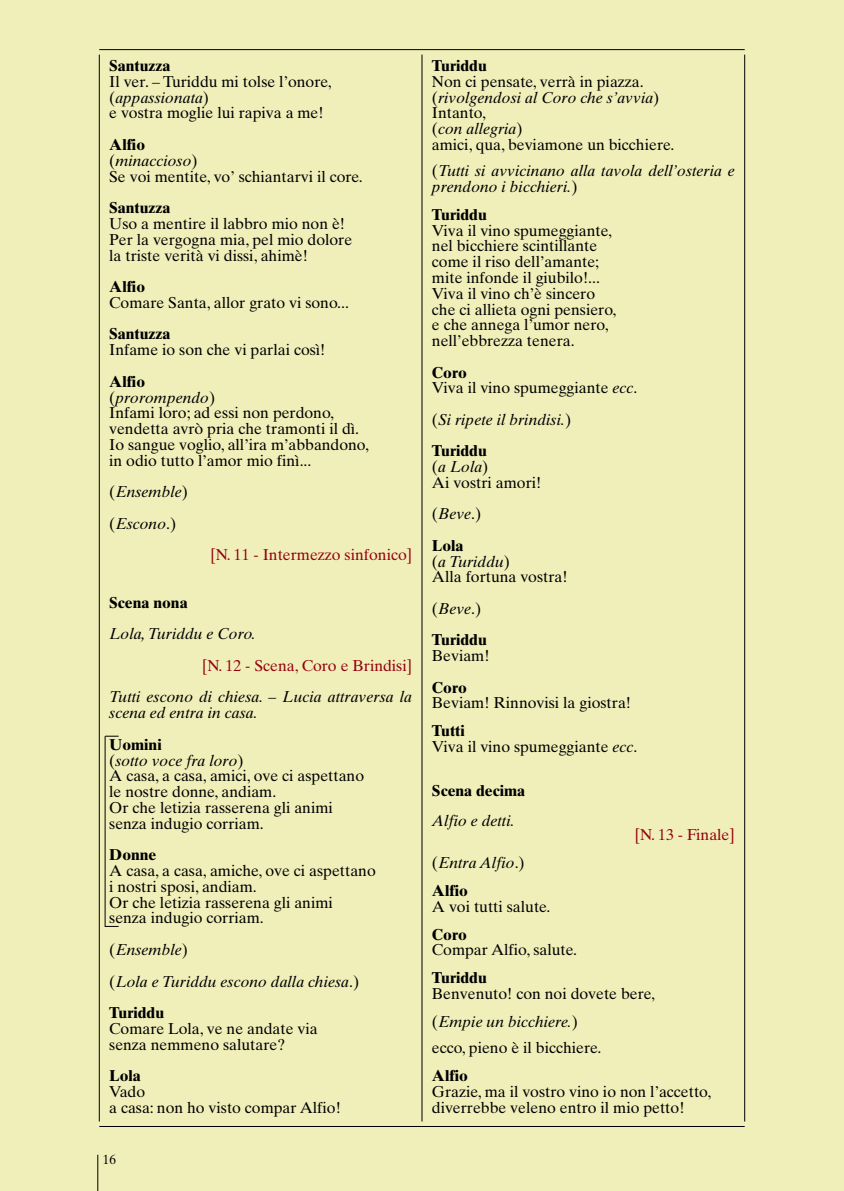
<style>
.page{position:relative;width:844px;height:1191px;background:#fff}
.page>*{position:absolute;margin:0;border:0;box-sizing:border-box;transform-origin:0 0}
.t1{font:15.75px/15.8px "Times Ten";color:#000}
.t2{font:italic 15.75px/31.5px "Times Ten";color:#000}
.t3{font:700 15.75px/31.5px "Times Ten";color:#000}
.t4{font:15.75px "Times Ten";color:#96000e}
.t5{font:13.12px "Times Ten";color:#000}
.s1{font-style:italic}
.s2{font-weight:700}
.s3{font-style:normal}
.s4{font-weight:700;font-style:normal}
.s5{font-weight:400}
.s6{font-weight:400;font-style:italic}
</style>
<div class="page">
<div style="left:0;top:0;width:843px;height:1191px;background:#f0efba"></div>
<hr style="left:99px;top:55px;width:1px;height:1066px;background:#000">
<hr style="left:744px;top:55px;width:1px;height:1066px;background:#000">
<hr style="left:99px;top:49px;width:645px;height:1px;background:#000">
<hr style="left:99px;top:1126px;width:645px;height:1px;background:#000">
<hr style="left:421px;top:55px;width:1px;height:1066px;background:#000">
<hr style="left:97px;top:1154px;width:1px;height:37px;background:#000">
<svg style="left:106px;top:736px;width:13px;height:1px"></svg>
<svg style="left:106px;top:926px;width:13px;height:1px"></svg>
<hr style="left:105px;top:736px;width:1px;height:191px;background:#000">
<p class="t3" style="left:109px;top:52px;width:63px">Santuzza</p>
<p class="t1" style="left:109px;top:75px;width:224px">Il ver. – Turiddu mi tolse l’onore, (<span class="s1">appassionata</span>)<br>e vostra moglie lui rapiva a me!</p>
<p class="t1" style="left:109px;top:138px;width:255px"><span class="s2">Alfio<br></span>(<span class="s1">minaccioso</span>)<br>Se voi mentite, vo’ schiantarvi il core.</p>
<p class="t3" style="left:109px;top:194px;width:63px">Santuzza</p>
<p class="t1" style="left:109px;top:217px;width:244px">Uso a mentire il labbro mio non è!<br>Per la vergogna mia, pel mio dolore la triste verità vi dissi, ahimè!</p>
<p class="t3" style="left:109px;top:273px;width:37px">Alfio</p>
<p class="t1" style="left:109px;top:296px;width:241px">Comare Santa, allor grato vi sono...</p>
<p class="t3" style="left:109px;top:320px;width:63px">Santuzza</p>
<p class="t1" style="left:109px;top:343px;width:218px">Infame io son che vi parlai così!</p>
<p class="t1" style="left:109px;top:375px;width:261px"><span class="s2">Alfio<br></span>(<span class="s1">prorompendo</span>)<br>Infami loro; ad essi non perdono, vendetta avrò pria che tramonti il dì.<br>Io sangue voglio, all’ira m’abbandono, in odio tutto l’amor mio finì...</p>
<p class="t2" style="left:109px;top:477px;width:80px"><span class="s3">(</span>Ensemble<span class="s3">) (</span>Escono<span class="s3">.)</span></p>
<p class="t4" style="left:210px;top:549px;width:203px">[N. 11 - Intermezzo sinfonico]</p>
<p class="t3" style="left:109px;top:588px;width:80px">Scena nona</p>
<p class="t2" style="left:109px;top:619px;width:148px">Lola,Turiddu e Coro.</p>
<p class="t4" style="left:202px;top:659px;width:211px">[N. 12 - Scena, Coro e Brindisi]</p>
<p class="t2" style="left:109px;top:690px;width:304px;line-height:15.8px">Tutti escono di chiesa. – Lucia attraversa la scena ed entra in casa.</p>
<p class="t1" style="left:109px;top:738px;width:256px"><span class="s2">Uomini<br></span>(<span class="s1">sotto voce fra loro</span>)<br>A casa, a casa, amici, ove ci aspettano le nostre donne, andiam.<br>Or che letizia rasserena gli animi senza indugio corriam.</p>
<p class="t3" style="left:109px;top:841px;width:49px">Donne</p>
<p class="t1" style="left:109px;top:864px;width:268px">A casa, a casa, amiche, ove ci aspettano i nostri sposi, andiam.<br>Or che letizia rasserena gli animi<br>senza indugio corriam.</p>
<p class="t2" style="left:109px;top:935px;width:251px"><span class="s3">(</span>Ensemble<span class="s3">)<br>(</span>Lola e Turiddu escono dalla chiesa<span class="s3">.)<br></span><span class="s4">Turiddu</span></p>
<p class="t1" style="left:109px;top:1022px;width:210px">Comare Lola, ve ne andate via senza nemmeno salutare?</p>
<p class="t3" style="left:109px;top:1062px;width:33px">Lola</p>
<p class="t1" style="left:109px;top:1085px;width:233px">Vado<br>a casa: non ho visto compar Alfio!</p>
<p class="t5" style="left:103px;top:1154px;width:15px">16</p>
<p class="t3" style="left:432px;top:52px;width:56px">Turiddu</p>
<p class="t1" style="left:432px;top:75px;width:244px">Non ci pensate, verrà in piazza. (<span class="s1">rivolgendosi al Coro che s’avvia</span>)<br>Intanto,<br>(<span class="s1">con allegria</span>)<br>amici, qua, beviamone un bicchiere.</p>
<p class="t2" style="left:432px;top:164px;width:304px;line-height:15.8px"><span class="s3">(</span>Tutti si avvicinano alla tavola dell’osteria e prendono i bicchieri.<span class="s3">)</span></p>
<p class="t3" style="left:432px;top:201px;width:56px">Turiddu</p>
<p class="t1" style="left:432px;top:224px;width:186px">Viva il vino spumeggiante, nel bicchiere scintillante come il riso dell’amante; mite infonde il giubilo!...<br>Viva il vino ch’è sincero che ci allieta ogni pensiero, e che annega l’umor nero, nell’ebbrezza tenera.</p>
<p class="t1" style="left:432px;top:366px;width:207px"><span class="s2">Coro<br></span>Viva il vino spumeggiante <span class="s1">ecc</span>.</p>
<p class="t2" style="left:432px;top:405px;width:141px"><span class="s3">(</span>Si ripete il brindisi.<span class="s3">)<br></span><span class="s4">Turiddu</span></p>
<p class="t1" style="left:432px;top:460px;width:111px">(<span class="s1">a Lola</span>)<br>Ai vostri amori!</p>
<p class="t2" style="left:432px;top:499px;width:51px"><span class="s3">(</span>Beve<span class="s3">.)<br></span><span class="s4">Lola</span></p>
<p class="t1" style="left:432px;top:555px;width:137px">(<span class="s1">a Turiddu</span>)<br>Alla fortuna vostra!</p>
<p class="t3" style="left:432px;top:594px;width:56px"><span class="s5">(</span><span class="s6">Beve</span><span class="s5">.)<br></span>Turiddu</p>
<p class="t1" style="left:432px;top:649px;width:59px">Beviam!</p>
<p class="t3" style="left:432px;top:673px;width:37px">Coro</p>
<p class="t1" style="left:432px;top:697px;width:201px">Beviam! Rinnovisi la giostra!</p>
<p class="t1" style="left:432px;top:725px;width:207px"><span class="s2">Tutti<br></span>Viva il vino spumeggiante <span class="s1">ecc</span>.</p>
<p class="t3" style="left:432px;top:776px;width:95px">Scena decima</p>
<p class="t2" style="left:432px;top:806px;width:84px">Alfio e detti.</p>
<p class="t4" style="left:634px;top:828px;width:101px">[N. 13 - Finale]</p>
<p class="t2" style="left:432px;top:849px;width:94px;line-height:28px"><span class="s3">(</span>Entra Alfio<span class="s3">.)<br></span><span class="s4">Alfio</span></p>
<p class="t1" style="left:432px;top:900px;width:120px">A voi tutti salute.</p>
<p class="t3" style="left:432px;top:920px;width:37px">Coro</p>
<p class="t1" style="left:432px;top:943px;width:147px">Compar Alfio, salute.</p>
<p class="t3" style="left:432px;top:964px;width:56px">Turiddu</p>
<p class="t1" style="left:432px;top:981px;width:225px;line-height:28px">Benvenuto! con noi dovete bere, (<span class="s1">Empie un bicchiere.</span>)</p>
<p class="t1" style="left:432px;top:1041px;width:171px">ecco, pieno è il bicchiere.</p>
<p class="t3" style="left:432px;top:1062px;width:37px">Alfio</p>
<p class="t1" style="left:432px;top:1085px;width:281px">Grazie, ma il vostro vino io non l’accetto, diverrebbe veleno entro il mio petto!</p>
</div>
